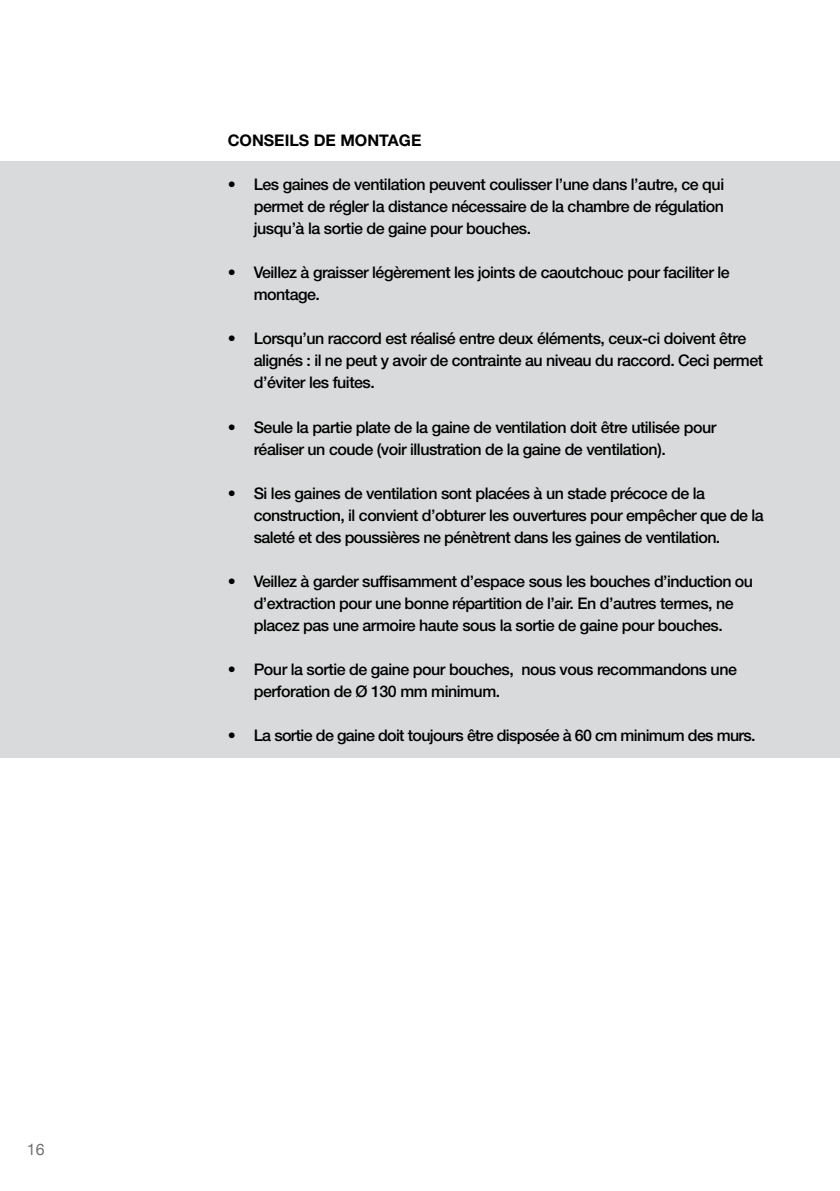
<style>
.page{position:relative;width:840px;height:1191px;background:#fff}
.page>*{position:absolute;margin:0;border:0;box-sizing:border-box;transform-origin:0 0}
.t1{font:500 16px/22px "Helvetica Neue LT Std";letter-spacing:-.03em;color:#000}
.t2{font:700 16px "Helvetica Neue LT Std";color:#000}
.t3{font:16px "Helvetica Neue";color:#707172}
</style>
<div class="page">
<div style="left:0;top:162px;width:839px;height:596px;background:#d9dadb"></div>
<p class="t3" style="left:27px;top:1140px;width:19px">16</p>
<p class="t2" style="left:227px;top:131px;width:195px">CONSEILS DE MONTAGE</p>
<p class="t1" style="left:253px;top:174px;width:471px;text-align:justify;text-indent:-26px">• Les gaines de ventilation peuvent coulisser l’une dans l’autre, ce qui permet de régler la distance nécessaire de la chambre de régulation jusqu’à la sortie de gaine pour bouches.</p>
<p class="t1" style="left:253px;top:262px;width:477px;text-indent:-26px">• Veillez à graisser légèrement les joints de caoutchouc pour faciliter le montage.</p>
<p class="t1" style="left:253px;top:328px;width:510px;text-indent:-26px">• Lorsqu’un raccord est réalisé entre deux éléments, ceux-ci doivent être alignés : il ne peut y avoir de contrainte au niveau du raccord. Ceci permet d’éviter les fuites.</p>
<p class="t1" style="left:253px;top:416px;width:464px;text-indent:-26px">• Seule la partie plate de la gaine de ventilation doit être utilisée pour réaliser un coude (voir illustration de la gaine de ventilation).</p>
<p class="t1" style="left:253px;top:482px;width:511px;text-indent:-26px">• Si les gaines de ventilation sont placées à un stade précoce de la construction, il convient d’obturer les ouvertures pour empêcher que de la saleté et des poussières ne pénètrent dans les gaines de ventilation.</p>
<p class="t1" style="left:227px;top:570px;width:526px;text-align:center">• Veillez à garder suffisamment d’espace sous les bouches d’induction ou d’extraction pour une bonne répartition de l’air. En d’autres termes, ne placez pas une armoire haute sous la sortie de gaine pour bouches.</p>
<p class="t1" style="left:253px;top:658px;width:484px;text-indent:-26px">• Pour la sortie de gaine pour bouches, nous vous recommandons une perforation de Ø 130 mm minimum.</p>
<p class="t1" style="left:227px;top:724px;width:529px">• La sortie de gaine doit toujours être disposée à 60 cm minimum des murs.</p>
</div>
